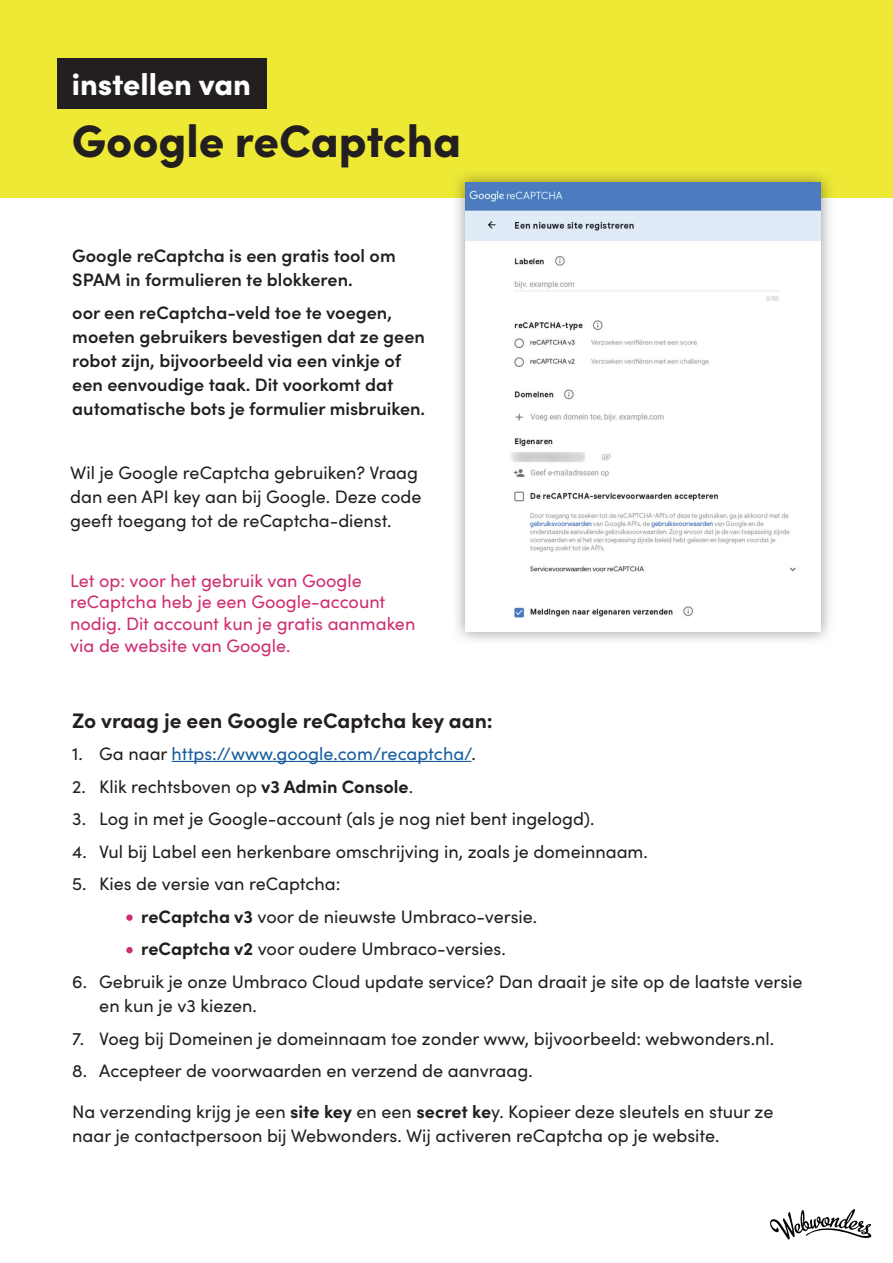
<style>
.page{position:relative;width:893px;height:1263px;background:#fff}
.page>*{position:absolute;margin:0;border:0;box-sizing:border-box;transform-origin:0 0}
.t1{font:900 45.45px "Sofia Pro";color:#231f20}
.t2{font:900 30.45px "Sofia Pro";color:#fff}
.t3{font:700 21px "Sofia Pro";color:#231f20}
.t4{font:18px/24px "Sofia Pro";color:#231f20}
.t5{font:600 18px/24px "Sofia Pro";color:#231f20}
.t6{font:18px/21.6px "Sofia Pro";color:#ce2e71}
.t7{font:18px "Sofia Pro";color:#175d9e}
.s1{color:#231f20}
.s2{font-weight:700}
</style>
<div class="page">
<svg style="left:770px;top:1209px;width:101px;height:30px"></svg>
<div style="left:0;top:0;width:893px;height:198px;background:#ede935"></div>
<hr style="left:172px;top:761px;width:299px;height:1px;background:#175d9e">
<svg style="left:126px;top:914px;width:7px;height:7px"></svg>
<div style="left:126px;top:947px;width:7px;height:6px;background:#ce2e71;border-radius:50%"></div>
<div style="left:57px;top:58px;width:210px;height:50px;background:#231f20"></div>
<img style="left:457px;top:174px;width:373px;height:467px">
<img style="left:466px;top:182px;width:355px;height:449px">
<h2 class="t2" style="left:72px;top:60px;width:181px">instellen van</h2>
<h1 class="t1" style="left:72px;top:106px;width:391px">Google reCaptcha</h1>
<p class="t5" style="left:72px;top:243px;width:325px">Google reCaptcha is een gratis tool om<br>SPAM in formulieren te blokkeren.</p>
<p class="t5" style="left:72px;top:299px;width:354px">oor een reCaptcha-veld toe te voegen, moeten gebruikers bevestigen dat ze geen robot zijn, bijvoorbeeld via een vinkje of een eenvoudige taak. Dit voorkomt dat automatische bots je formulier misbruiken.</p>
<p class="t4" style="left:70px;top:459px;width:353px">Wil je Google reCaptcha gebruiken? Vraag dan een API key aan bij Google. Deze code geeft toegang tot de reCaptcha-dienst.</p>
<p class="t6" style="left:70px;top:569px;width:347px">Let op: voor het gebruik van Google reCaptcha heb je een Google-account nodig. Dit account kun je gratis aanmaken via de website van Google.</p>
<p class="t3" style="left:72px;top:704px;width:422px">Zo vraag je een Google reCaptcha key aan:</p>
<p class="t7" style="left:72px;top:741px;width:405px"><span class="s1">1. Ga naar</span> https://www.google.com/recaptcha/<span class="s1">.</span></p>
<p class="t4" style="left:72px;top:774px;width:342px">2. Klik rechtsboven op <span class="s2">v3 Admin Console</span>.</p>
<p class="t4" style="left:72px;top:806px;width:524px">3. Log in met je Google-account (als je nog niet bent ingelogd).</p>
<p class="t4" style="left:72px;top:839px;width:577px">4. Vul bij Label een herkenbare omschrijving in, zoals je domeinnaam.</p>
<p class="t4" style="left:141px;top:867px;width:398px;line-height:32.5px;text-indent:-69px">5. Kies de versie van reCaptcha:<br><span class="s2">reCaptcha v3</span> voor de nieuwste Umbraco-versie. <span class="s2">reCaptcha v2</span> voor oudere Umbraco-versies.</p>
<p class="t4" style="left:99px;top:969px;width:705px;text-indent:-27px">6. Gebruik je onze Umbraco Cloud update service? Dan draait je site op de laatste versie en kun je v3 kiezen.</p>
<p class="t4" style="left:72px;top:1025px;width:703px">7. Voeg bij Domeinen je domeinnaam toe zonder www, bijvoorbeeld: webwonders.nl.</p>
<p class="t4" style="left:72px;top:1058px;width:462px">8. Accepteer de voorwaarden en verzend de aanvraag.</p>
<p class="t4" style="left:72px;top:1099px;width:703px">Na verzending krijg je een <span class="s2">site key</span> en een <span class="s2">secret ke</span>y. Kopieer deze sleutels en stuur ze naar je contactpersoon bij Webwonders. Wij activeren reCaptcha op je website.</p>
</div>
